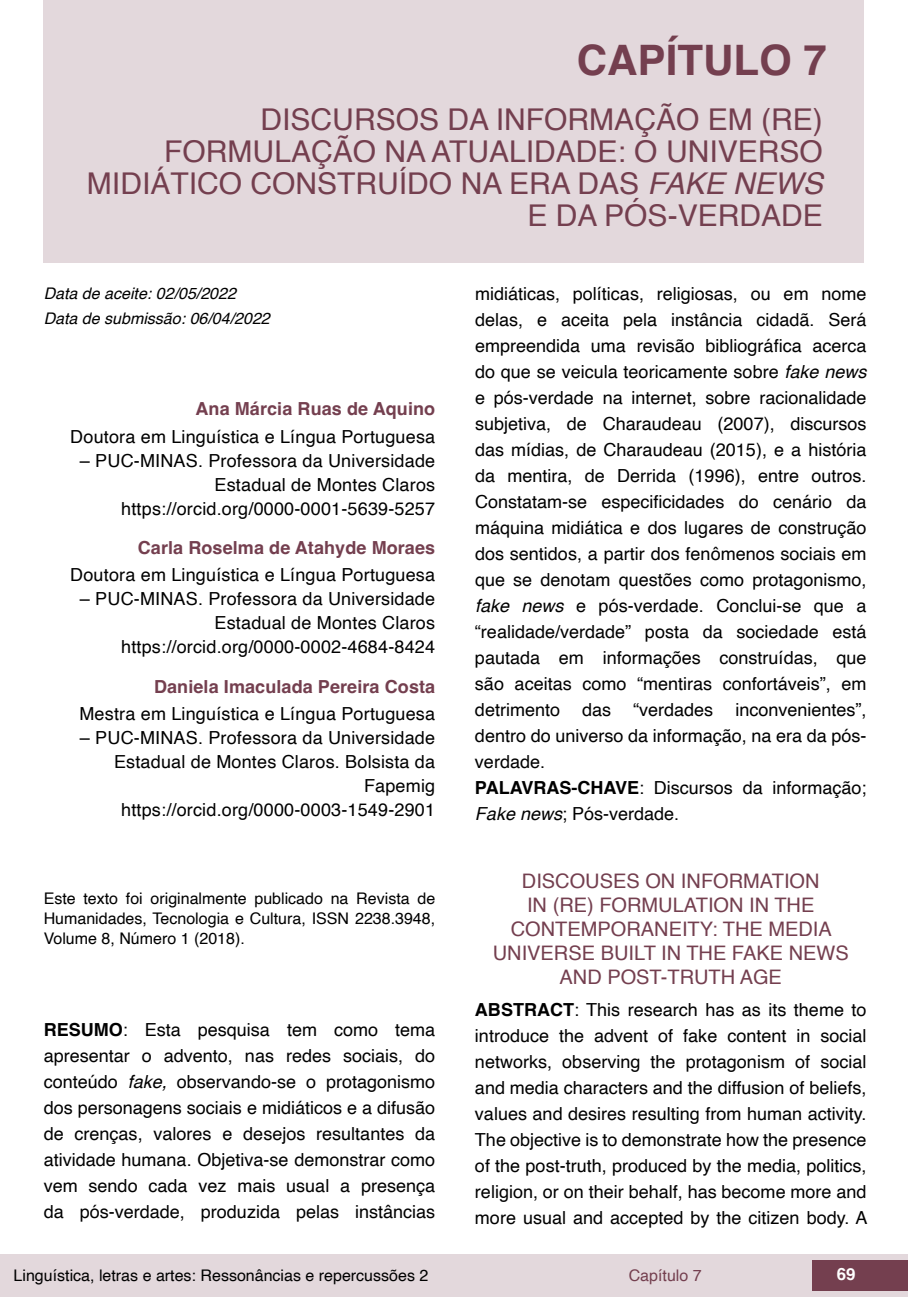
<style>
.page{position:relative;width:908px;height:1304px;background:#fff}
.page>*{position:absolute;margin:0;border:0;box-sizing:border-box;transform-origin:0 0}
.t1{font:700 42px "Helvetica";color:#743f4f}
.t2{font:30px/32px "Helvetica";color:#743f4f;text-align:right}
.t3{font:20px/24px "Helvetica";color:#743f4f;text-align:center}
.t4{font:18px/26px "Helvetica";color:#000;text-align:right}
.t5{font:700 18px "Helvetica";letter-spacing:.005em;color:#743f4f}
.t6{font:700 16.8px "Helvetica";color:#fff}
.t7{font:16px/20px "Helvetica";color:#000;text-align:justify}
.t8{font:italic 16px "Helvetica";color:#000}
.t9{font:16px "Helvetica";color:#743f4f}
.s1{font-style:italic}
.s2{font-weight:700}
</style>
<div class="page">
<div style="left:0;top:1254px;width:906px;height:43px;background:#e3d8dc"></div>
<div style="left:812px;top:1261px;width:95px;height:30px;background:#743f4f"></div>
<div style="left:44px;top:0;width:819px;height:263px;background:#e3d8dc"></div>
<h1 class="t1" style="left:576px;top:35px;width:251px">CAPÍTULO 7</h1>
<h2 class="t2" style="left:87px;top:104px;width:737px">DISCURSOS DA INFORMAÇÃO EM (RE)<br>FORMULAÇÃO NA ATUALIDADE: O UNIVERSO<br>MIDIÁTICO CONSTRUÍDO NA ERA DAS <span class="s1">FAKE NEWS<br></span>E DA PÓS-VERDADE</h2>
<p class="t8" style="left:44px;top:280px;width:194px">Data de aceite: 02/05/2022</p>
<p class="t8" style="left:44px;top:306px;width:227px">Data de submissão: 06/04/2022</p>
<p class="t5" style="left:195px;top:398px;width:241px">Ana Márcia Ruas de Aquino</p>
<p class="t4" style="left:70px;top:424px;width:366px">Doutora em Linguística e Língua Portuguesa</p>
<p class="t4" style="left:80px;top:449px;width:356px;line-height:24px">– PUC-MINAS. Professora da Universidade<br>Estadual de Montes Claros https://orcid.org/0000-0001-5639-5257</p>
<p class="t5" style="left:138px;top:537px;width:299px">Carla Roselma de Atahyde Moraes</p>
<p class="t4" style="left:70px;top:563px;width:366px">Doutora em Linguística e Língua Portuguesa</p>
<p class="t4" style="left:80px;top:588px;width:356px;line-height:24px">– PUC-MINAS. Professora da Universidade<br>Estadual de Montes Claros https://orcid.org/0000-0002-4684-8424</p>
<p class="t5" style="left:154px;top:675px;width:282px">Daniela Imaculada Pereira Costa</p>
<p class="t4" style="left:79px;top:701px;width:357px">Mestra em Linguística e Língua Portuguesa</p>
<p class="t4" style="left:80px;top:726px;width:356px;line-height:24px">– PUC-MINAS. Professora da Universidade Estadual de Montes Claros. Bolsista da Fapemig https://orcid.org/0000-0003-1549-2901</p>
<p class="t7" style="left:44px;top:889px;width:393px">Este texto foi originalmente publicado na Revista de Humanidades, Tecnologia e Cultura, ISSN 2238.3948, Volume 8, Número 1 (2018).</p>
<p class="t4" style="left:44px;top:1017px;width:393px;text-align:justify"><span class="s2">RESUMO</span>: Esta pesquisa tem como tema apresentar o advento, nas redes sociais, do conteúdo <span class="s1">fake,</span> observando-se o protagonismo dos personagens sociais e midiáticos e a difusão de crenças, valores e desejos resultantes da atividade humana. Objetiva-se demonstrar como vem sendo cada vez mais usual a presença da pós-verdade, produzida pelas instâncias</p>
<p class="t4" style="left:475px;top:281px;width:393px;text-align:left">midiáticas, políticas, religiosas, ou em nome delas, e aceita pela instância cidadã. Será empreendida uma revisão bibliográfica acerca do que se veicula teoricamente sobre <span class="s1">fake news </span>e pós-verdade na internet, sobre racionalidade subjetiva, de Charaudeau (2007), discursos das mídias, de Charaudeau (2015), e a história da mentira, de Derrida (1996), entre outros.<br>Constatam-se especificidades do cenário da máquina midiática e dos lugares de construção dos sentidos, a partir dos fenômenos sociais em que se denotam questões como protagonismo, <span class="s1">fake news</span> e pós-verdade. Conclui-se que a “realidade/verdade” posta da sociedade está pautada em informações construídas, que são aceitas como “mentiras confortáveis”, em detrimento das “verdades inconvenientes”, dentro do universo da informação, na era da pós&shy;verdade.<br><span class="s2">PALAVRAS-CHAVE</span>: Discursos da informação; <span class="s1">Fake news</span>; Pós-verdade.</p>
<p class="t3" style="left:492px;top:870px;width:357px">DISCOUSES ON INFORMATION<br>IN (RE) FORMULATION IN THE<br>CONTEMPORANEITY: THE MEDIA<br>UNIVERSE BUILT IN THE FAKE NEWS<br>AND POST-TRUTH AGE</p>
<p class="t4" style="left:475px;top:997px;width:394px;text-align:justify"><span class="s2">ABSTRACT</span>: This research has as its theme to introduce the advent of fake content in social networks, observing the protagonism of social and media characters and the diffusion of beliefs, values and desires resulting from human activity.<br>The objective is to demonstrate how the presence of the post-truth, produced by the media, politics, religion, or on their behalf, has become more and more usual and accepted by the citizen body. A</p>
<p class="t7" style="left:14px;top:1266px;width:416px">Linguística, letras e artes: Ressonâncias e repercussões 2</p>
<p class="t9" style="left:628px;top:1263px;width:74px">Capítulo 7</p>
<p class="t6" style="left:836px;top:1264px;width:20px">69</p>
</div>
